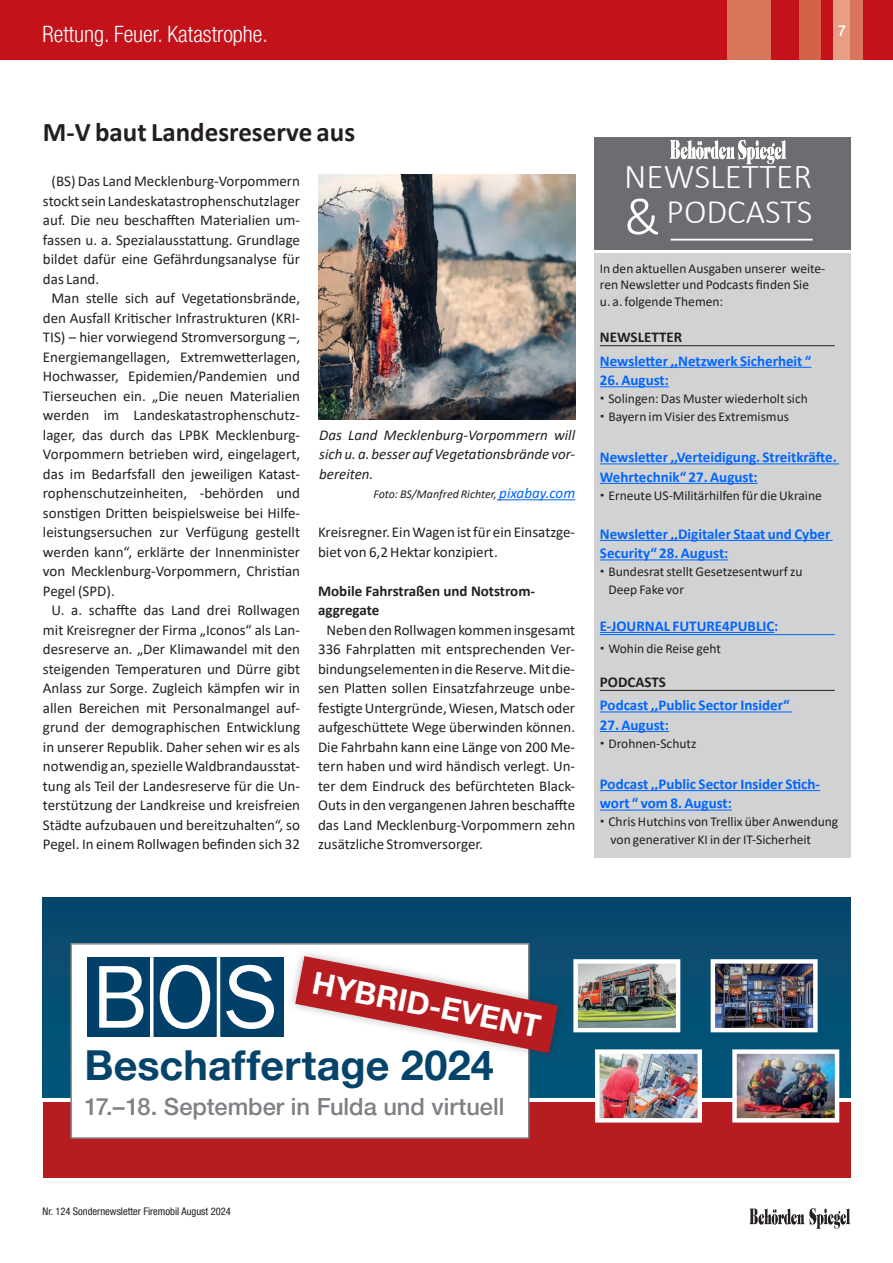
<style>
.page{position:relative;width:893px;height:1263px;background:#fff}
.page>*{position:absolute;margin:0;border:0;box-sizing:border-box;transform-origin:0 0}
.t1{font:700 41.25px "Helvetica Neue LT Pro";letter-spacing:.005em;color:#05446a}
.inhaltsvezeichnis_newsletter{font:300 34.95px "Calibri";color:#fff}
.inhaltsvezeichnis_newsletter-2{font:300 34.35px "Calibri";color:#fff}
.t2{font:700 30.75px "Helvetica Neue LT Pro";color:#fff}
.Head_newsletter{font:700 27px "Calibri";color:#231f20}
.t3{font:500 23.7px "Helvetica Neue LT Pro";color:#7d8084}
.t4{font:300 condensed 22.5px "Helvetica Neue LT Pro";color:#fff}
.fliesstext_newsletter{font:15px/19.5px "Calibri";color:#231f20;text-align:justify}
.NL_Infobox_Head_Ausgabe{font:700 15px/19.5px "Calibri";color:#06f}
.bildunterschrift{font:italic 15px/19.5px "Calibri";color:#231f20;text-align:justify}
.Zwischenüberschrift{font:700 15px/19.5px "Calibri";color:#231f20}
.NL_Infobox_Head_Rubrik{font:700 15px "Calibri";color:#06f}
.NL_Infobox_Head_Rubrik-2{font:700 15px "Calibri";color:#231f20}
.t5{font:500 15px "Helvetica Neue LT Pro";color:#fff}
.NL_Infobox_Teaser{font:13.5px/16.5px "Calibri";color:#231f20}
.bildunterschrift-2{font:italic 12px "Calibri";color:#231f20}
.t6{font:condensed 10.5px "Helvetica Neue LT Pro";color:#231f20}
.s1{font-size:15px;color:#06f}
.s2{font-size:54px}
</style>
<div class="page">
<div style="left:0;top:0;width:893px;height:60px;background:#c4121a"></div>
<div style="left:799px;top:0;width:21px;height:60px;background:#d36146"></div>
<div style="left:727px;top:0;width:43px;height:60px;background:#d9755a"></div>
<div style="left:833px;top:0;width:24px;height:60px;background:#e69e85"></div>
<div style="left:850px;top:0;width:13px;height:60px;background:#d9755a"></div>
<svg style="left:749px;top:1208px;width:101px;height:21px"></svg>
<div style="left:594px;top:254px;width:257px;height:604px;background:#d1d2d4"></div>
<div style="left:594px;top:137px;width:257px;height:112px;background:#6c6d70"></div>
<hr style="left:671px;top:239px;width:142px;height:2px;background:#fff">
<hr style="left:600px;top:345px;width:235px;height:1px;background:#231f20">
<hr style="left:600px;top:367px;width:211px;height:1px;background:#06f">
<hr style="left:600px;top:386px;width:69px;height:1px;background:#06f">
<hr style="left:600px;top:463px;width:239px;height:1px;background:#06f">
<hr style="left:600px;top:483px;width:158px;height:1px;background:#06f">
<hr style="left:600px;top:540px;width:233px;height:1px;background:#06f">
<hr style="left:600px;top:559px;width:128px;height:1px;background:#06f">
<hr style="left:600px;top:634px;width:235px;height:1px;background:#06f">
<hr style="left:600px;top:632px;width:174px;height:1px;background:#06f">
<hr style="left:600px;top:690px;width:235px;height:1px;background:#231f20">
<hr style="left:600px;top:711px;width:192px;height:1px;background:#06f">
<hr style="left:600px;top:731px;width:69px;height:1px;background:#06f">
<hr style="left:600px;top:790px;width:220px;height:1px;background:#06f">
<hr style="left:600px;top:809px;width:132px;height:1px;background:#06f">
<svg style="left:738px;top:160px;width:37px;height:5px"></svg>
<img style="left:670px;top:140px;width:116px;height:20px">
<hr style="left:497px;top:499px;width:78px;height:1px;background:#06f">
<div style="left:43px;top:1103px;width:808px;height:75px;background:#b71c21"></div>
<div style="left:43px;top:897px;width:808px;height:200px;background:#074a6f"></div>
<div style="left:71px;top:944px;width:458px;height:194px;background:#fff"></div>
<div style="left:70px;top:943px;width:459px;height:196px;border:1px solid #7d8084"></div>
<div style="left:88px;top:957px;width:196px;height:80px;background:#004069"></div>
<svg style="left:99px;top:966px;width:45px;height:62px"></svg>
<svg style="left:160px;top:965px;width:50px;height:64px"></svg>
<svg style="left:226px;top:965px;width:48px;height:64px"></svg>
<svg style="left:150px;top:957px;width:4px;height:80px"></svg>
<hr style="left:217px;top:957px;width:3px;height:80px;background:#fff">
<img style="left:578px;top:964px;width:97px;height:63px">
<div style="left:573px;top:959px;width:107px;height:73px;border:4px solid #fff"></div>
<img style="left:716px;top:964px;width:97px;height:63px">
<div style="left:711px;top:959px;width:107px;height:73px;border:4px solid #fff"></div>
<img style="left:600px;top:1054px;width:97px;height:63px">
<div style="left:595px;top:1049px;width:107px;height:73px;border:4px solid #fff"></div>
<img style="left:737px;top:1054px;width:97px;height:63px">
<div style="left:732px;top:1049px;width:107px;height:73px;border:4px solid #fff"></div>
<div style="left:286px;top:947px;width:281px;height:115px;background:#231f20;opacity:.33"></div>
<svg style="left:295px;top:956px;width:263px;height:97px"></svg>
<img style="left:319px;top:174px;width:256px;height:246px">
<h3 class="t4" style="left:43px;top:20px;width:227px">Rettung. Feuer. Katastrophe.</h3>
<p class="t5" style="left:838px;top:22px;width:10px">7</p>
<p class="Head_newsletter" style="left:43px;top:113px;width:314px">M-V baut Landesreserve aus</p>
<p class="fliesstext_newsletter" style="left:43px;top:171px;width:259px;text-indent:9px">(BS) Das Land Mecklenburg-Vorpommern stockt sein Landeskatastrophenschutzlager auf. Die neu beschafften Materialien um&shy;fassen u. a. Spezialausstattung. Grundlage bildet dafür eine Gefährdungsanalyse für das Land.</p>
<p class="fliesstext_newsletter" style="left:43px;top:288px;width:259px;text-indent:9px">Man stelle sich auf Vegetationsbrände, den Ausfall Kritischer Infrastrukturen (KRI-TIS) – hier vorwiegend Stromversorgung –, Energiemangellagen, Extremwetterlagen, Hochwasser, Epidemien/Pandemien und Tierseuchen ein. „Die neuen Materialien werden im Landeskatastrophenschutz&shy;lager, das durch das LPBK Mecklenburg-Vorpommern betrieben wird, eingelagert, das im Bedarfsfall den jeweiligen Katast&shy;rophenschutzeinheiten, -behörden und sonstigen Dritten beispielsweise bei Hilfe&shy;leistungsersuchen zur Verfügung gestellt werden kann“, erklärte der Innenminister von Mecklenburg-Vorpommern, Christian Pegel (SPD).</p>
<p class="fliesstext_newsletter" style="left:43px;top:600px;width:259px;text-align:center">U. a. schaffte das Land drei Rollwagen mit Kreisregner der Firma „Iconos“ als Lan&shy;desreserve an. „Der Klimawandel mit den steigenden Temperaturen und Dürre gibt Anlass zur Sorge. Zugleich kämpfen wir in allen Bereichen mit Personalmangel auf&shy;grund der demographischen Entwicklung in unserer Republik. Daher sehen wir es als notwendig an, spezielle Waldbrandausstat&shy;tung als Teil der Landesreserve für die Un&shy;terstützung der Landkreise und kreisfreien Städte aufzubauen und bereitzuhalten“, so Pegel. In einem Rollwagen befinden sich 32</p>
<p class="bildunterschrift" style="left:319px;top:424px;width:257px">Das Land Mecklenburg-Vorpommern will sich u. a. besser auf Vegetationsbrände vor&shy;bereiten.</p>
<p class="bildunterschrift-2" style="left:373px;top:486px;width:203px">Foto: BS/Manfred Richter, <span class="s1">pixabay.com</span></p>
<p class="fliesstext_newsletter" style="left:318px;top:522px;width:259px">Kreisregner. Ein Wagen ist für ein Einsatzge&shy;biet von 6,2 Hektar konzipiert.</p>
<p class="Zwischenüberschrift" style="left:318px;top:581px;width:219px">Mobile Fahrstraßen und Notstrom&shy;aggregate</p>
<p class="fliesstext_newsletter" style="left:318px;top:619px;width:259px;text-indent:9px">Neben den Rollwagen kommen insgesamt 336 Fahrplatten mit entsprechenden Ver&shy;bindungselementen in die Reserve. Mit die&shy;sen Platten sollen Einsatzfahrzeuge unbe&shy;festigte Untergründe, Wiesen, Matsch oder aufgeschüttete Wege überwinden können.<br>Die Fahrbahn kann eine Länge von 200 Me&shy;tern haben und wird händisch verlegt. Un&shy;ter dem Eindruck des befürchteten Black-Outs in den vergangenen Jahren beschaffte das Land Mecklenburg-Vorpommern zehn zusätzliche Stromversorger.</p>
<p class="inhaltsvezeichnis_newsletter" style="left:624px;top:155px;width:189px">NEWSLETTER</p>
<p class="inhaltsvezeichnis_newsletter-2" style="left:624px;top:190px;width:190px"><span class="s2">&amp;</span> PODCASTS</p>
<p class="NL_Infobox_Teaser" style="left:600px;top:260px;width:227px">In den aktuellen Ausgaben unserer weite&shy;ren Newsletter und Podcasts finden Sie<br>u. a. folgende Themen:</p>
<p class="NL_Infobox_Head_Rubrik-2" style="left:600px;top:326px;width:84px">NEWSLETTER</p>
<p class="NL_Infobox_Head_Ausgabe" style="left:600px;top:351px;width:213px">Newsletter ‚‚Netzwerk Sicherheit “</p>
<p class="NL_Infobox_Head_Ausgabe" style="left:600px;top:370px;width:71px">26. August:</p>
<p class="NL_Infobox_Teaser" style="left:608px;top:390px;width:201px">Solingen: Das Muster wiederholt sich</p>
<p class="NL_Infobox_Teaser" style="left:608px;top:408px;width:182px">Bayern im Visier des Extremismus</p>
<p class="NL_Infobox_Head_Ausgabe" style="left:600px;top:447px;width:238px">Newsletter ‚‚Verteidigung. Streitkräfte.<br>Wehrtechnik“ 27. August:</p>
<p class="NL_Infobox_Teaser" style="left:608px;top:487px;width:215px">Erneute US-Militärhilfen für die Ukraine</p>
<p class="NL_Infobox_Head_Ausgabe" style="left:600px;top:524px;width:232px">Newsletter ‚‚Digitaler Staat und Cyber<br>Security“ 28. August:</p>
<p class="NL_Infobox_Teaser" style="left:608px;top:562px;width:196px;line-height:18px">Bundesrat stellt Gesetzesentwurf zu<br>Deep Fake vor</p>
<p class="NL_Infobox_Head_Rubrik" style="left:600px;top:615px;width:180px">E-JOURNAL FUTURE4PUBLIC:</p>
<p class="NL_Infobox_Teaser" style="left:608px;top:640px;width:114px">Wohin die Reise geht</p>
<p class="NL_Infobox_Head_Rubrik-2" style="left:600px;top:671px;width:68px">PODCASTS</p>
<p class="NL_Infobox_Head_Ausgabe" style="left:600px;top:695px;width:191px">Podcast ‚‚Public Sector Insider“</p>
<p class="NL_Infobox_Head_Ausgabe" style="left:600px;top:715px;width:71px">27. August:</p>
<p class="NL_Infobox_Teaser" style="left:608px;top:735px;width:89px">Drohnen-Schutz</p>
<p class="NL_Infobox_Head_Ausgabe" style="left:600px;top:774px;width:222px">Podcast ‚‚Public Sector Insider Stich&shy;wort “ vom 8. August:</p>
<p class="NL_Infobox_Teaser" style="left:608px;top:812px;width:231px;line-height:18px">Chris Hutchins von Trellix über Anwendung von generativer KI in der IT-Sicherheit</p>
<p class="t2" style="left:316px;top:964px;width:233px;rotate:11deg">HYBRID-EVENT</p>
<p class="t1" style="left:85px;top:1039px;width:411px">Beschaffertage 2024</p>
<p class="t3" style="left:85px;top:1092px;width:421px">17.–18. September in Fulda und virtuell</p>
<p class="t6" style="left:43px;top:1205px;width:190px">Nr. 124 Sondernewsletter Firemobil August 2024</p>
</div>
